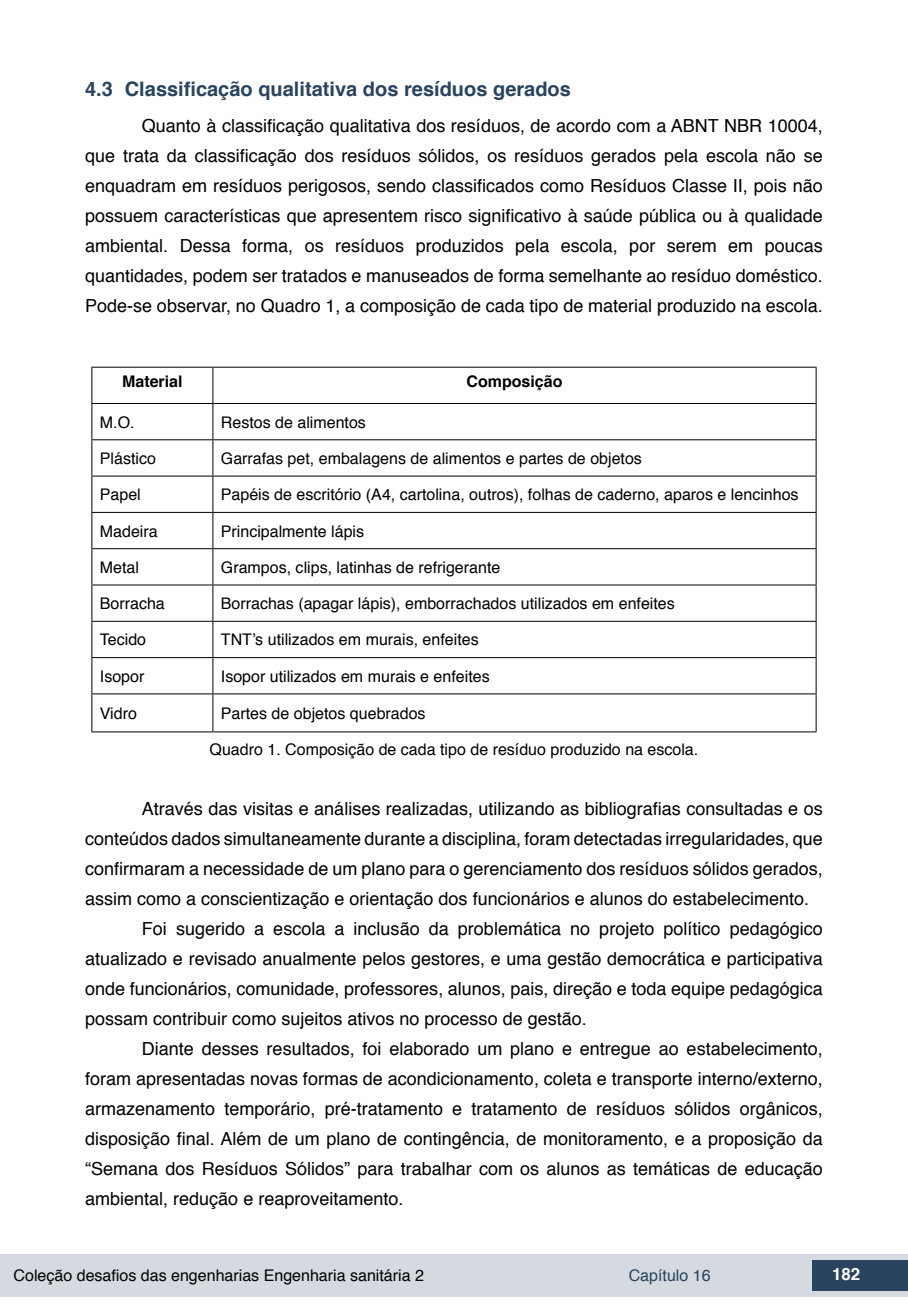
<style>
.page{position:relative;width:908px;height:1304px;background:#fff}
.page>*{position:absolute;margin:0;border:0;box-sizing:border-box;transform-origin:0 0}
.t1{font:700 20px "Helvetica";color:#2a435e}
.txt{font:18px/30px "Helvetica";color:#000;text-align:justify}
.t2{font:700 16.8px "Helvetica";color:#fff}
.imagens_graf_tab{font:16px "Helvetica";color:#000}
.imagens_graf_tab-2{font:700 16px "Helvetica";color:#000}
.t3{font:16px "Helvetica";color:#2a435e}
</style>
<div class="page">
<div style="left:0;top:1254px;width:906px;height:43px;background:#d4dadf"></div>
<div style="left:812px;top:1261px;width:95px;height:30px;background:#2a435e"></div>
<hr style="left:91px;top:367px;width:122px;height:1px;background:#000">
<hr style="left:91px;top:368px;width:1px;height:35px;background:#000">
<hr style="left:213px;top:367px;width:603px;height:1px;background:#000">
<hr style="left:212px;top:368px;width:1px;height:35px;background:#000">
<hr style="left:815px;top:368px;width:1px;height:35px;background:#000">
<hr style="left:91px;top:403px;width:122px;height:1px;background:#000">
<hr style="left:91px;top:404px;width:1px;height:35px;background:#000">
<hr style="left:213px;top:403px;width:603px;height:1px;background:#000">
<hr style="left:212px;top:404px;width:1px;height:35px;background:#000">
<hr style="left:815px;top:404px;width:1px;height:35px;background:#000">
<hr style="left:91px;top:439px;width:122px;height:1px;background:#000">
<hr style="left:91px;top:440px;width:1px;height:36px;background:#000">
<hr style="left:213px;top:439px;width:603px;height:1px;background:#000">
<hr style="left:212px;top:440px;width:1px;height:36px;background:#000">
<hr style="left:815px;top:440px;width:1px;height:36px;background:#000">
<hr style="left:91px;top:476px;width:122px;height:1px;background:#000">
<hr style="left:91px;top:477px;width:1px;height:35px;background:#000">
<hr style="left:213px;top:476px;width:603px;height:1px;background:#000">
<hr style="left:212px;top:477px;width:1px;height:35px;background:#000">
<hr style="left:815px;top:477px;width:1px;height:35px;background:#000">
<hr style="left:91px;top:512px;width:122px;height:1px;background:#000">
<hr style="left:91px;top:513px;width:1px;height:35px;background:#000">
<hr style="left:213px;top:512px;width:603px;height:1px;background:#000">
<hr style="left:212px;top:513px;width:1px;height:35px;background:#000">
<hr style="left:815px;top:513px;width:1px;height:35px;background:#000">
<hr style="left:91px;top:548px;width:122px;height:1px;background:#000">
<hr style="left:91px;top:549px;width:1px;height:35px;background:#000">
<hr style="left:213px;top:548px;width:603px;height:1px;background:#000">
<hr style="left:212px;top:549px;width:1px;height:35px;background:#000">
<hr style="left:815px;top:549px;width:1px;height:35px;background:#000">
<hr style="left:91px;top:584px;width:122px;height:1px;background:#000">
<hr style="left:91px;top:585px;width:1px;height:36px;background:#000">
<hr style="left:213px;top:584px;width:603px;height:1px;background:#000">
<hr style="left:212px;top:585px;width:1px;height:36px;background:#000">
<hr style="left:815px;top:585px;width:1px;height:36px;background:#000">
<hr style="left:91px;top:621px;width:122px;height:1px;background:#000">
<hr style="left:91px;top:622px;width:1px;height:35px;background:#000">
<hr style="left:213px;top:621px;width:603px;height:1px;background:#000">
<hr style="left:212px;top:622px;width:1px;height:35px;background:#000">
<hr style="left:815px;top:622px;width:1px;height:35px;background:#000">
<hr style="left:91px;top:657px;width:122px;height:1px;background:#000">
<hr style="left:91px;top:658px;width:1px;height:35px;background:#000">
<hr style="left:213px;top:657px;width:603px;height:1px;background:#000">
<hr style="left:212px;top:658px;width:1px;height:35px;background:#000">
<hr style="left:815px;top:658px;width:1px;height:35px;background:#000">
<hr style="left:91px;top:693px;width:122px;height:1px;background:#000">
<hr style="left:91px;top:694px;width:1px;height:37px;background:#000">
<hr style="left:213px;top:693px;width:603px;height:1px;background:#000">
<hr style="left:212px;top:694px;width:1px;height:37px;background:#000">
<hr style="left:815px;top:694px;width:1px;height:37px;background:#000">
<hr style="left:91px;top:731px;width:122px;height:1px;background:#000">
<hr style="left:213px;top:731px;width:603px;height:1px;background:#000">
<p class="t1" style="left:85px;top:73px;width:487px">4.3 Classificação qualitativa dos resíduos gerados</p>
<p class="txt" style="left:85px;top:111px;width:739px;text-indent:57px">Quanto à classificação qualitativa dos resíduos, de acordo com a ABNT NBR 10004, que trata da classificação dos resíduos sólidos, os resíduos gerados pela escola não se enquadram em resíduos perigosos, sendo classificados como Resíduos Classe II, pois não possuem características que apresentem risco significativo à saúde pública ou à qualidade ambiental. Dessa forma, os resíduos produzidos pela escola, por serem em poucas quantidades, podem ser tratados e manuseados de forma semelhante ao resíduo doméstico.<br>Pode-se observar, no Quadro 1, a composição de cada tipo de material produzido na escola.</p>
<p class="imagens_graf_tab-2" style="left:122px;top:369px;width:62px">Material</p>
<p class="imagens_graf_tab-2" style="left:466px;top:369px;width:98px">Composição</p>
<p class="imagens_graf_tab" style="left:100px;top:410px;width:36px">M.O.</p>
<p class="imagens_graf_tab" style="left:221px;top:410px;width:146px">Restos de alimentos</p>
<p class="imagens_graf_tab" style="left:100px;top:446px;width:58px">Plástico</p>
<p class="imagens_graf_tab" style="left:221px;top:446px;width:422px">Garrafas pet, embalagens de alimentos e partes de objetos</p>
<p class="imagens_graf_tab" style="left:100px;top:482px;width:42px">Papel</p>
<p class="imagens_graf_tab" style="left:221px;top:482px;width:579px">Papéis de escritório (A4, cartolina, outros), folhas de caderno, aparos e lencinhos</p>
<p class="imagens_graf_tab" style="left:100px;top:519px;width:59px">Madeira</p>
<p class="imagens_graf_tab" style="left:221px;top:519px;width:145px">Principalmente lápis</p>
<p class="imagens_graf_tab" style="left:100px;top:555px;width:41px">Metal</p>
<p class="imagens_graf_tab" style="left:221px;top:555px;width:281px">Grampos, clips, latinhas de refrigerante</p>
<p class="imagens_graf_tab" style="left:100px;top:591px;width:66px">Borracha</p>
<p class="imagens_graf_tab" style="left:221px;top:591px;width:455px">Borrachas (apagar lápis), emborrachados utilizados em enfeites</p>
<p class="imagens_graf_tab" style="left:100px;top:627px;width:48px">Tecido</p>
<p class="imagens_graf_tab" style="left:221px;top:627px;width:259px">TNT’s utilizados em murais, enfeites</p>
<p class="imagens_graf_tab" style="left:100px;top:664px;width:46px">Isopor</p>
<p class="imagens_graf_tab" style="left:221px;top:664px;width:270px">Isopor utilizados em murais e enfeites</p>
<p class="imagens_graf_tab" style="left:100px;top:701px;width:39px">Vidro</p>
<p class="imagens_graf_tab" style="left:221px;top:701px;width:206px">Partes de objetos quebrados</p>
<p class="imagens_graf_tab" style="left:209px;top:737px;width:490px">Quadro 1. Composição de cada tipo de resíduo produzido na escola.</p>
<p class="txt" style="left:85px;top:794px;width:739px;text-indent:57px">Através das visitas e análises realizadas, utilizando as bibliografias consultadas e os conteúdos dados simultaneamente durante a disciplina, foram detectadas irregularidades, que confirmaram a necessidade de um plano para o gerenciamento dos resíduos sólidos gerados, assim como a conscientização e orientação dos funcionários e alunos do estabelecimento.</p>
<p class="txt" style="left:85px;top:914px;width:738px;text-indent:57px">Foi sugerido a escola a inclusão da problemática no projeto político pedagógico atualizado e revisado anualmente pelos gestores, e uma gestão democrática e participativa onde funcionários, comunidade, professores, alunos, pais, direção e toda equipe pedagógica possam contribuir como sujeitos ativos no processo de gestão.</p>
<p class="txt" style="left:85px;top:1034px;width:738px;text-indent:57px">Diante desses resultados, foi elaborado um plano e entregue ao estabelecimento, foram apresentadas novas formas de acondicionamento, coleta e transporte interno/externo, armazenamento temporário, pré-tratamento e tratamento de resíduos sólidos orgânicos, disposição final. Além de um plano de contingência, de monitoramento, e a proposição da “Semana dos Resíduos Sólidos” para trabalhar com os alunos as temáticas de educação ambiental, redução e reaproveitamento.</p>
<p class="imagens_graf_tab" style="left:14px;top:1263px;width:411px">Coleção desafios das engenharias Engenharia sanitária 2</p>
<p class="t3" style="left:628px;top:1263px;width:83px">Capítulo 16</p>
<p class="t2" style="left:831px;top:1261px;width:30px">182</p>
</div>
